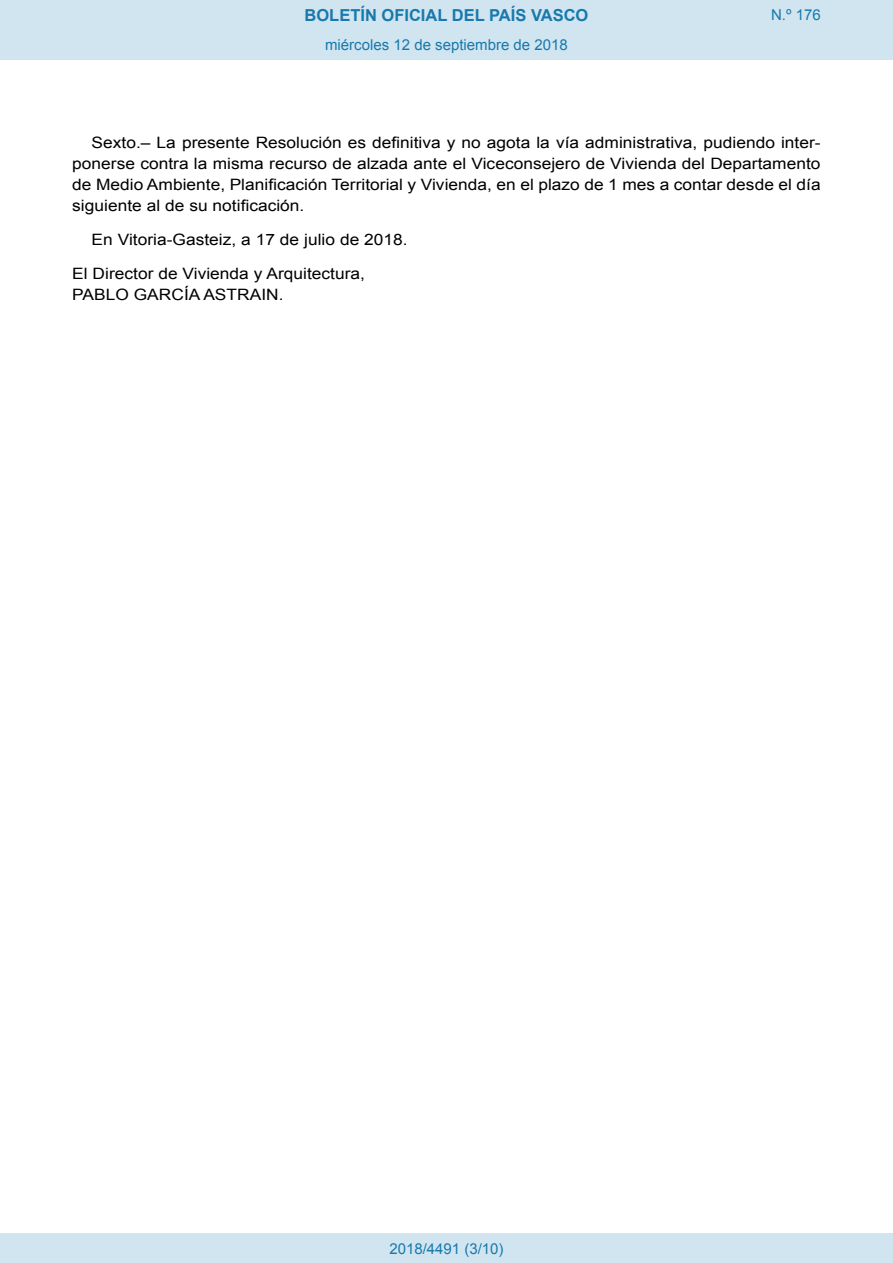
<style>
.page{position:relative;width:893px;height:1263px;background:#fff}
.page>*{position:absolute;margin:0;border:0;box-sizing:border-box;transform-origin:0 0}
.t1{font:700 16.5px "Arial";color:#1879ad}
.BOPVDetalle{font:15.6px/21px "Arial";color:#000;text-align:justify;scale:1.11 1}
.BOPVFirmaLugFec{font:15.6px "Arial";color:#000;scale:1.11 1}
.BOPVFirmaPuesto{font:15.6px "Arial";color:#000;scale:1.11 1}
.BOPVFirmaNombre{font:15.6px "Arial";color:#000;scale:1.11 1}
.Paginacion_Centro{font:15px "Arial";color:#1879ad}
</style>
<div class="page">
<div style="left:0;top:0;width:893px;height:60px;background:#d0e5f0"></div>
<div style="left:0;top:1233px;width:893px;height:30px;background:#d0e5f0"></div>
<p class="t1" style="left:305px;top:4px;width:285px">BOLETÍN OFICIAL DEL PAÍS VASCO</p>
<p class="Paginacion_Centro" style="left:325px;top:35px;width:244px">miércoles 12 de septiembre de 2018</p>
<p class="Paginacion_Centro" style="left:771px;top:5px;width:51px">N.º 176</p>
<p class="BOPVDetalle" style="left:72px;top:132px;width:676px;text-indent:19px">Sexto.– La presente Resolución es definitiva y no agota la vía administrativa, pudiendo inter&shy;ponerse contra la misma recurso de alzada ante el Viceconsejero de Vivienda del Departamento de Medio Ambiente, Planificación Territorial y Vivienda, en el plazo de 1 mes a contar desde el día siguiente al de su notificación.</p>
<p class="BOPVFirmaLugFec" style="left:92px;top:229px;width:286px">En Vitoria-Gasteiz, a 17 de julio de 2018.</p>
<p class="BOPVFirmaPuesto" style="left:72px;top:263px;width:265px">El Director de Vivienda y Arquitectura,</p>
<p class="BOPVFirmaNombre" style="left:72px;top:284px;width:192px">PABLO GARCÍA ASTRAIN.</p>
<p class="Paginacion_Centro" style="left:389px;top:1238px;width:116px">2018/4491 (3/10)</p>
</div>
